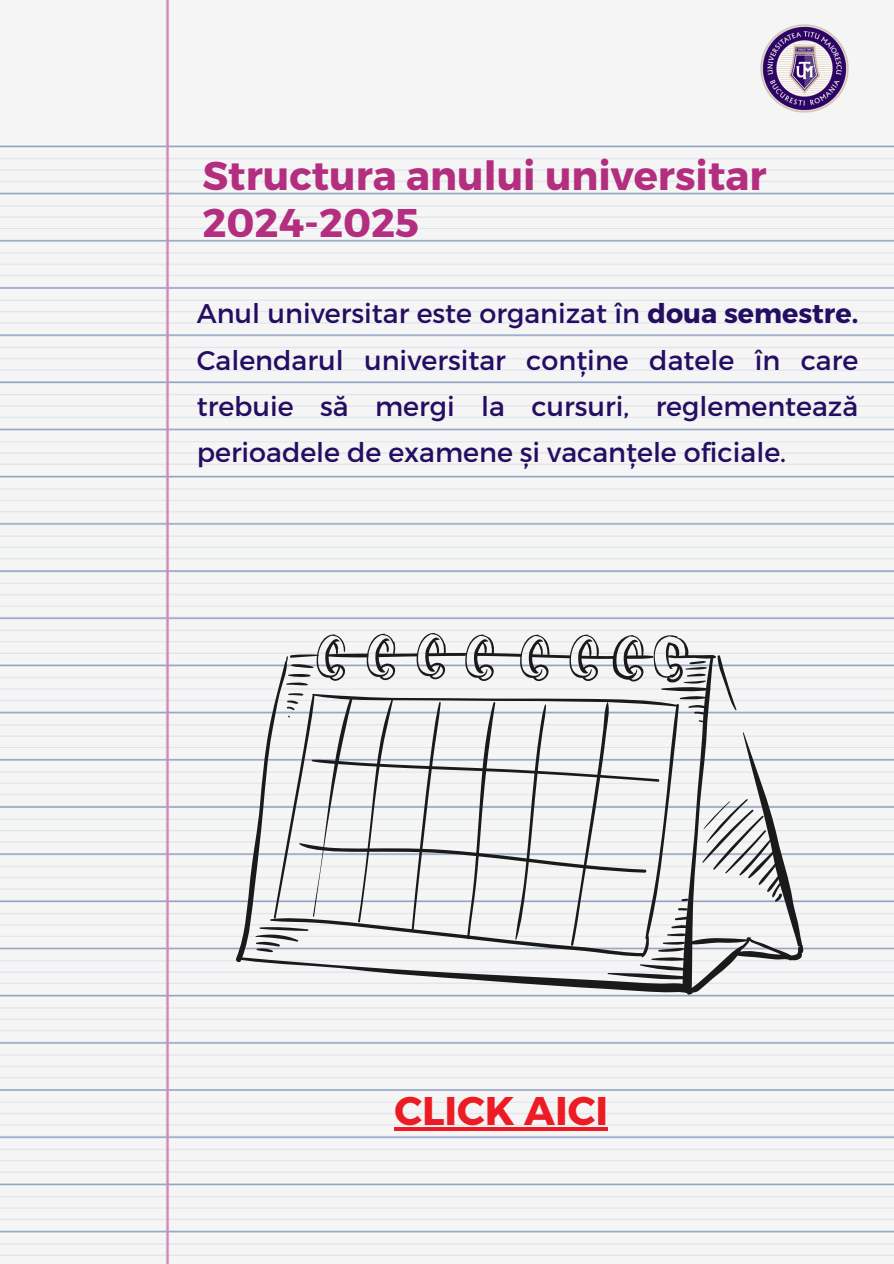
<style>
.page{position:relative;width:894px;height:1264px;background:#fff}
.page>*{position:absolute;margin:0;border:0;box-sizing:border-box;transform-origin:0 0}
.t1{font:700 40.05px/47.2px "Montserrat";color:#b42e80}
.t2{font:700 40.05px "Montserrat";color:#ed1c24}
.t3{font:27px/46.2px "Montserrat";color:#250e62;text-align:justify}
.s1{font-weight:700}
</style>
<div class="page">
<img style="left:0;top:0;width:893px;height:1263px">
<img style="left:750px;top:14px;width:108px;height:108px">
<svg style="left:235px;top:634px;width:568px;height:361px;fill:#f5f5f5"></svg>
<svg style="left:607px;top:916px;width:84px;height:64px"></svg>
<svg style="left:677px;top:908px;width:10px;height:2px"></svg>
<svg style="left:681px;top:898px;width:7px;height:3px"></svg>
<svg style="left:701px;top:798px;width:84px;height:104px"></svg>
<svg style="left:661px;top:660px;width:49px;height:39px"></svg>
<svg style="left:687px;top:705px;width:18px;height:17px"></svg>
<svg style="left:286px;top:632px;width:367px;height:53px"></svg>
<svg style="left:286px;top:693px;width:17px;height:24px"></svg>
<svg style="left:255px;top:926px;width:53px;height:26px"></svg>
<svg style="left:394px;top:1126px;width:214px;height:4px"></svg>
<h2 class="t1" style="left:202px;top:150px;width:565px">Structura anului universitar<br>2024-2025</h2>
<p class="t3" style="left:197px;top:289px;width:663px">Anul universitar este organizat în <span class="s1">doua semestre.<br></span>Calendarul universitar conține datele în care trebuie să mergi la cursuri, reglementează perioadele de examene și vacanțele oficiale.</p>
<p class="t2" style="left:394px;top:1084px;width:215px">CLICK AICI</p>
</div>
